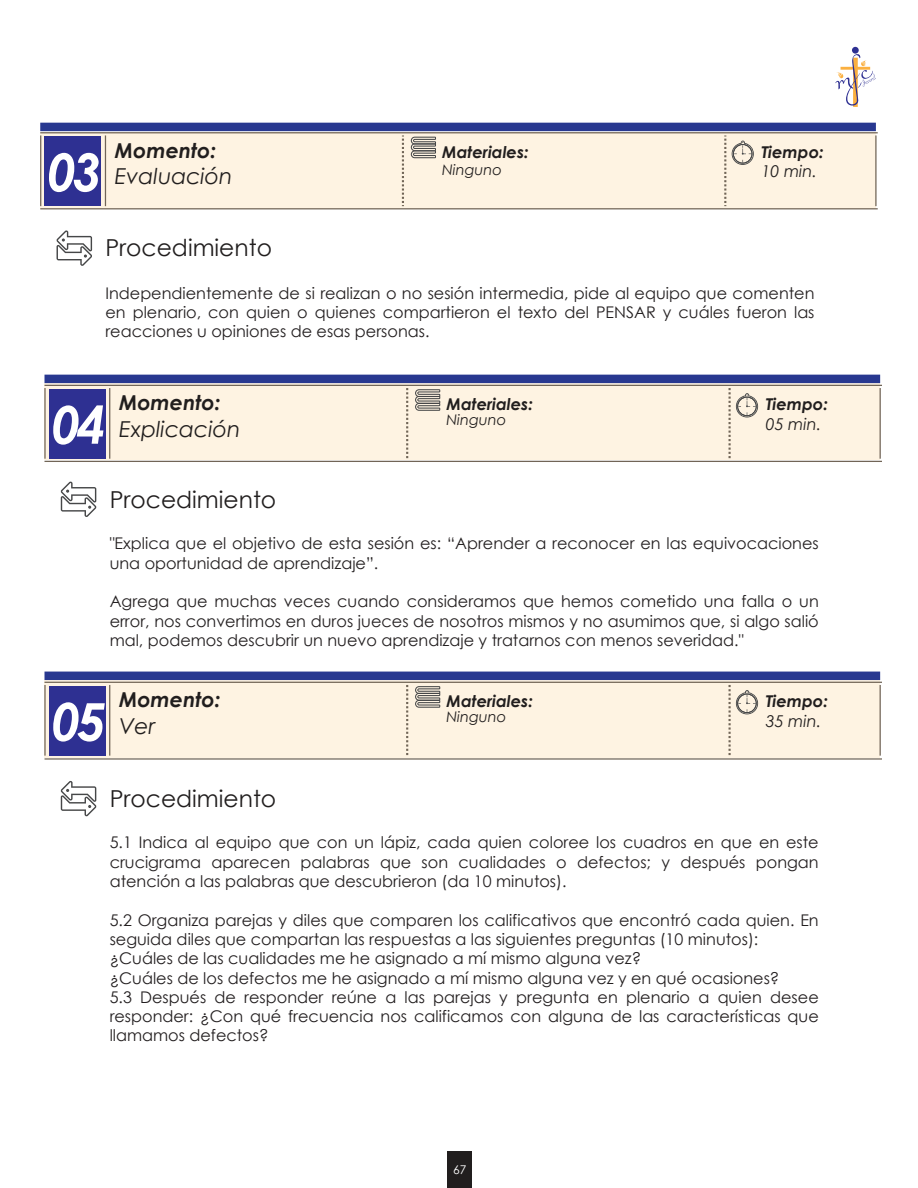
<style>
.page{position:relative;width:918px;height:1188px;background:#fff}
.page>*{position:absolute;margin:0;border:0;box-sizing:border-box;transform-origin:0 0}
.t1{font:italic 700 52.05px "Century Gothic";color:#fff}
.t2{font:23.4px "Century Gothic";color:#211e1e}
.t3{font:italic 21.9px "Century Gothic";color:#211e1e}
.t4{font:italic 700 20.55px "Century Gothic";color:#211e1e}
.t5{font:italic 700 16.35px "Century Gothic";color:#211e1e}
.t6{font:italic 16.35px "Century Gothic";color:#211e1e}
.t7{font:16.05px/19.4px "Century Gothic";color:#231f20;text-align:justify}
.t8{font:italic 14.55px "Century Gothic";color:#211e1e}
.t9{font:12px "Century Gothic";color:#fff}
</style>
<div class="page">
<div style="left:40px;top:133px;width:836px;height:76px;background:#fef3e2"></div>
<hr style="left:105px;top:135px;width:1px;height:71px;background:#716557">
<hr style="left:40px;top:135px;width:1px;height:71px;background:#716557">
<hr style="left:40px;top:208px;width:838px;height:1px;background:#716557">
<hr style="left:40px;top:132px;width:838px;height:1px;background:#716557">
<svg style="left:402px;top:135px;width:2px;height:71px"></svg>
<hr style="left:875px;top:135px;width:2px;height:71px;background:#716557">
<svg style="left:724px;top:135px;width:2px;height:71px"></svg>
<div style="left:45px;top:137px;width:56px;height:69px;background:#2e3092"></div>
<svg style="left:411px;top:137px;width:25px;height:21px"></svg>
<svg style="left:732px;top:141px;width:22px;height:24px"></svg>
<div style="left:40px;top:123px;width:836px;height:8px;background:#283890"></div>
<svg style="left:56px;top:230px;width:36px;height:36px"></svg>
<svg style="left:835px;top:46px;width:41px;height:61px"></svg>
<div style="left:447px;top:1151px;width:25px;height:37px;background:#211e1e"></div>
<div style="left:45px;top:384px;width:835px;height:76px;background:#fef3e2"></div>
<div style="left:45px;top:375px;width:835px;height:8px;background:#283890"></div>
<hr style="left:109px;top:388px;width:1px;height:71px;background:#716557">
<hr style="left:44px;top:388px;width:2px;height:71px;background:#716557">
<hr style="left:45px;top:461px;width:837px;height:1px;background:#716557">
<hr style="left:45px;top:385px;width:837px;height:1px;background:#716557">
<svg style="left:406px;top:388px;width:2px;height:71px"></svg>
<hr style="left:880px;top:388px;width:1px;height:71px;background:#716557">
<div style="left:49px;top:389px;width:56px;height:70px;background:#2e3092"></div>
<svg style="left:415px;top:389px;width:25px;height:22px"></svg>
<svg style="left:729px;top:388px;width:29px;height:71px"></svg>
<svg style="left:61px;top:482px;width:36px;height:35px"></svg>
<div style="left:45px;top:681px;width:835px;height:77px;background:#fef3e2"></div>
<div style="left:45px;top:672px;width:835px;height:8px;background:#283890"></div>
<hr style="left:109px;top:685px;width:1px;height:71px;background:#716557">
<hr style="left:44px;top:685px;width:2px;height:71px;background:#716557">
<hr style="left:45px;top:758px;width:837px;height:2px;background:#716557">
<hr style="left:45px;top:682px;width:837px;height:1px;background:#716557">
<svg style="left:406px;top:685px;width:2px;height:71px"></svg>
<hr style="left:880px;top:685px;width:1px;height:71px;background:#716557">
<div style="left:49px;top:686px;width:56px;height:70px;background:#2e3092"></div>
<svg style="left:415px;top:686px;width:25px;height:22px"></svg>
<svg style="left:729px;top:685px;width:29px;height:71px"></svg>
<svg style="left:61px;top:781px;width:36px;height:35px"></svg>
<h1 class="t1" style="left:47px;top:133px;width:56px">03</h1>
<p class="t4" style="left:115px;top:135px;width:103px">Momento:</p>
<h3 class="t3" style="left:115px;top:161px;width:119px">Evaluación</h3>
<h2 class="t2" style="left:105px;top:232px;width:168px">Procedimiento</h2>
<p class="t5" style="left:442px;top:139px;width:88px">Materiales:</p>
<p class="t8" style="left:442px;top:160px;width:61px">Ninguno</p>
<p class="t5" style="left:761px;top:139px;width:64px">Tiempo:</p>
<p class="t6" style="left:761px;top:160px;width:57px">10 min.</p>
<p class="t7" style="left:105px;top:283px;width:711px">Independientemente de si realizan o no sesión intermedia, pide al equipo que comenten en plenario, con quien o quienes compartieron el texto del PENSAR y cuáles fueron las reacciones u opiniones de esas personas.</p>
<h1 class="t1" style="left:51px;top:385px;width:56px">04</h1>
<p class="t4" style="left:119px;top:387px;width:103px">Momento:</p>
<h3 class="t3" style="left:119px;top:413px;width:123px">Explicación</h3>
<h2 class="t2" style="left:110px;top:483px;width:168px">Procedimiento</h2>
<p class="t5" style="left:446px;top:392px;width:88px">Materiales:</p>
<p class="t8" style="left:446px;top:410px;width:61px">Ninguno</p>
<p class="t5" style="left:766px;top:392px;width:64px">Tiempo:</p>
<p class="t6" style="left:766px;top:413px;width:57px">05 min.</p>
<p class="t7" style="left:110px;top:534px;width:711px">"Explica que el objetivo de esta sesión es: “Aprender a reconocer en las equivocaciones una oportunidad de aprendizaje”.</p>
<p class="t7" style="left:110px;top:592px;width:711px">Agrega que muchas veces cuando consideramos que hemos cometido una falla o un error, nos convertimos en duros jueces de nosotros mismos y no asumimos que, si algo salió mal, podemos descubrir un nuevo aprendizaje y tratarnos con menos severidad."</p>
<h1 class="t1" style="left:51px;top:682px;width:56px">05</h1>
<p class="t4" style="left:119px;top:684px;width:103px">Momento:</p>
<h3 class="t3" style="left:119px;top:710px;width:38px">Ver</h3>
<h2 class="t2" style="left:110px;top:782px;width:168px">Procedimiento</h2>
<p class="t5" style="left:446px;top:689px;width:88px">Materiales:</p>
<p class="t8" style="left:446px;top:706px;width:61px">Ninguno</p>
<p class="t5" style="left:766px;top:689px;width:64px">Tiempo:</p>
<p class="t6" style="left:766px;top:709px;width:57px">35 min.</p>
<p class="t7" style="left:110px;top:833px;width:711px">5.1 Indica al equipo que con un lápiz, cada quien coloree los cuadros en que en este crucigrama aparecen palabras que son cualidades o defectos; y después pongan atención a las palabras que descubrieron (da 10 minutos).</p>
<p class="t7" style="left:110px;top:910px;width:711px;text-align:left">5.2 Organiza parejas y diles que comparen los calificativos que encontró cada quien. En seguida diles que compartan las respuestas a las siguientes preguntas (10 minutos): ¿Cuáles de las cualidades me he asignado a mí mismo alguna vez?<br>¿Cuáles de los defectos me he asignado a mí mismo alguna vez y en qué ocasiones?<br>5.3 Después de responder reúne a las parejas y pregunta en plenario a quien desee responder: ¿Con qué frecuencia nos calificamos con alguna de las características que llamamos defectos?</p>
<p class="t9" style="left:453px;top:1161px;width:15px">67</p>
</div>
